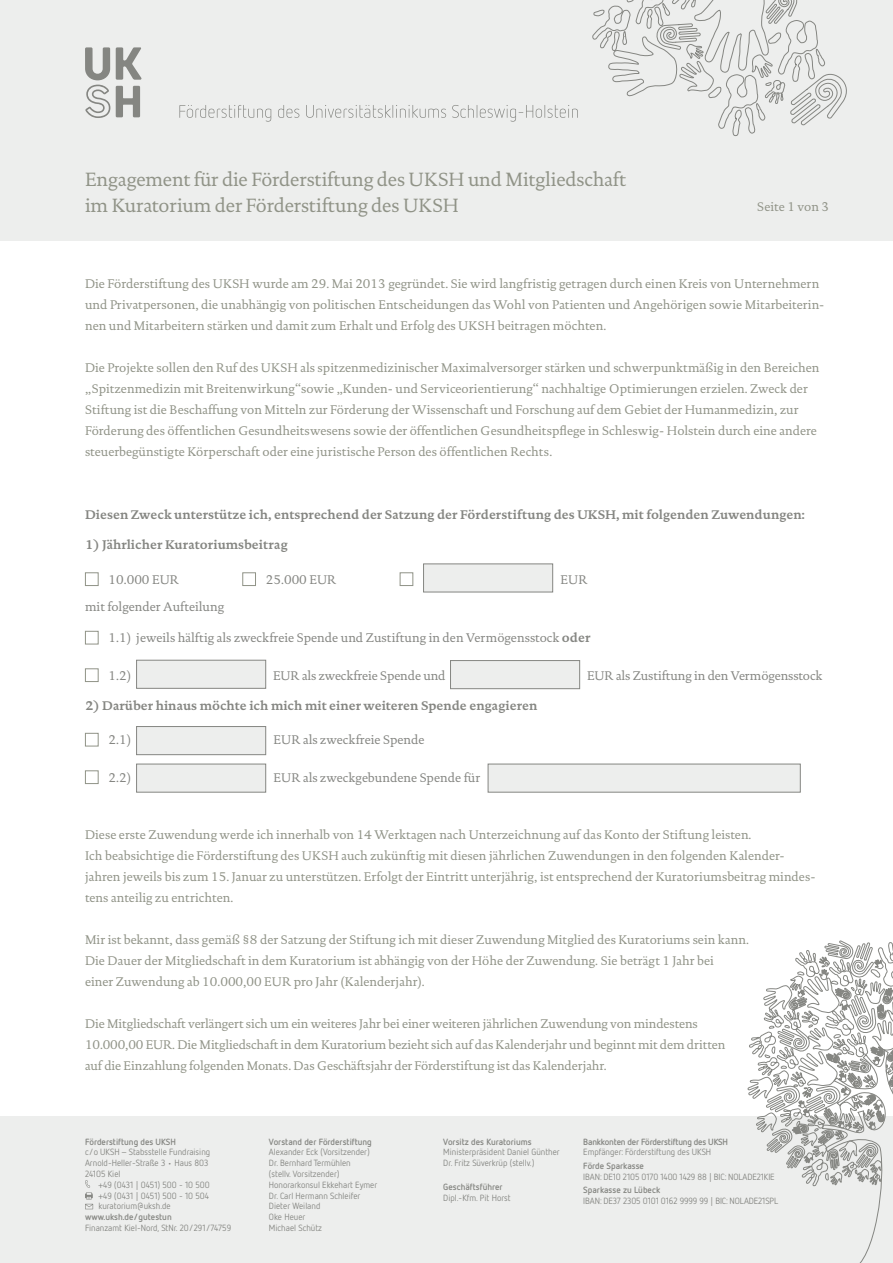
<style>
.page{position:relative;width:893px;height:1263px;background:#fff}
.page>*{position:absolute;margin:0;border:0;box-sizing:border-box;transform-origin:0 0}
.t1{font:19.5px/25.5px "DTL Documenta TOT";letter-spacing:-.01em;color:#909387}
.t2{font:12.75px/21px "DTL Documenta TOT";color:#909387}
.t3{font:12.75px "DTL Documenta TOT";color:#858682}
.t4{font:700 12.75px "DTL Documenta TOT";color:#858682}
.t5{font:9px/10.8px "Netto OT";color:#858682}
.t6{font:700 9px "Netto OT";color:#858682}
.t7{font:700 9px "Netto OT";letter-spacing:-.02em;color:#858682}
.s1{font-weight:700}
</style>
<div class="page">
<div style="left:0;top:0;width:893px;height:240px;background:#edeeed"></div>
<div style="left:0;top:1116px;width:893px;height:147px;background:#edeeed"></div>
<svg style="left:85px;top:47px;width:57px;height:71px"></svg>
<svg style="left:179px;top:105px;width:92px;height:17px"></svg>
<svg style="left:278px;top:105px;width:21px;height:13px"></svg>
<svg style="left:306px;top:105px;width:140px;height:13px"></svg>
<svg style="left:452px;top:105px;width:126px;height:17px"></svg>
<svg style="left:592px;top:0;width:255px;height:137px"></svg>
<svg style="left:747px;top:940px;width:146px;height:323px"></svg>
<div style="left:85px;top:572px;width:14px;height:14px;border:1px solid #909387"></div>
<div style="left:242px;top:572px;width:14px;height:14px;border:1px solid #909387"></div>
<div style="left:400px;top:572px;width:13px;height:14px;border:1px solid #909387"></div>
<div style="left:423px;top:564px;width:130px;height:28px;background:#edeeed;border:1px solid #858682"></div>
<div style="left:85px;top:631px;width:14px;height:13px;border:1px solid #909387"></div>
<div style="left:85px;top:668px;width:14px;height:14px;border:1px solid #909387"></div>
<div style="left:136px;top:660px;width:130px;height:29px;background:#edeeed;border:1px solid #858682"></div>
<div style="left:450px;top:660px;width:130px;height:29px;background:#edeeed;border:1px solid #858682"></div>
<div style="left:85px;top:733px;width:14px;height:13px;border:1px solid #909387"></div>
<div style="left:136px;top:726px;width:130px;height:29px;background:#edeeed;border:1px solid #858682"></div>
<div style="left:85px;top:770px;width:14px;height:14px;border:1px solid #909387"></div>
<div style="left:136px;top:764px;width:130px;height:28px;background:#edeeed;border:1px solid #858682"></div>
<div style="left:488px;top:764px;width:313px;height:28px;background:#edeeed;border:1px solid #858682"></div>
<svg style="left:85px;top:1180px;width:8px;height:29px"></svg>
<h1 class="t1" style="left:85px;top:167px;width:542px">Engagement für die Förderstiftung des UKSH und Mitgliedschaft im Kuratorium der Förderstiftung des UKSH</h1>
<p class="t2" style="left:757px;top:196px;width:73px">Seite 1 von 3</p>
<p class="t2" style="left:85px;top:273px;width:741px">Die Förderstiftung des UKSH wurde am 29. Mai 2013 gegründet. Sie wird langfristig getragen durch einen Kreis von Unternehmern und Privatpersonen, die unabhängig von politischen Entscheidungen das Wohl von Patienten und Angehörigen sowie Mitarbeiterin&shy;nen und Mitarbeitern stärken und damit zum Erhalt und Erfolg des UKSH beitragen möchten.</p>
<p class="t2" style="left:85px;top:357px;width:736px">Die Projekte sollen den Ruf des UKSH als spitzenmedizinischer Maximalversorger stärken und schwerpunktmäßig in den Bereichen „Spitzenmedizin mit Breitenwirkung“sowie „Kunden- und Serviceorientierung“ nachhaltige Optimierungen erzielen. Zweck der Stiftung ist die Beschaffung von Mitteln zur Förderung der Wissenschaft und Forschung auf dem Gebiet der Humanmedizin, zur Förderung des öffentlichen Gesundheitswesens sowie der öffentlichen Gesundheitspflege in Schleswig- Holstein durch eine andere steuerbegünstigte Körperschaft oder eine juristische Person des öffentlichen Rechts.</p>
<p class="t4" style="left:85px;top:507px;width:721px">Diesen Zweck unterstütze ich, entsprechend der Satzung der Förderstiftung des UKSH, mit folgenden Zuwendungen:</p>
<p class="t4" style="left:85px;top:537px;width:204px">1) Jährlicher Kuratoriumsbeitrag</p>
<p class="t3" style="left:109px;top:572px;width:72px">10.000 EUR</p>
<p class="t3" style="left:266px;top:572px;width:72px">25.000 EUR</p>
<p class="t3" style="left:561px;top:572px;width:28px">EUR</p>
<p class="t3" style="left:85px;top:599px;width:141px">mit folgender Aufteilung</p>
<p class="t3" style="left:109px;top:630px;width:483px">1.1) jeweils hälftig als zweckfreie Spende und Zustiftung in den Vermögensstock <span class="s1">oder</span></p>
<p class="t3" style="left:109px;top:668px;width:24px">1.2)</p>
<p class="t3" style="left:273px;top:668px;width:174px">EUR als zweckfreie Spende und</p>
<p class="t3" style="left:587px;top:668px;width:237px">EUR als Zustiftung in den Vermögensstock</p>
<p class="t4" style="left:85px;top:697px;width:454px">2) Darüber hinaus möchte ich mich mit einer weiteren Spende engagieren</p>
<p class="t3" style="left:109px;top:732px;width:24px">2.1)</p>
<p class="t3" style="left:274px;top:732px;width:152px">EUR als zweckfreie Spende</p>
<p class="t3" style="left:109px;top:770px;width:24px">2.2)</p>
<p class="t3" style="left:274px;top:770px;width:208px">EUR als zweckgebundene Spende für</p>
<p class="t2" style="left:85px;top:824px;width:732px">Diese erste Zuwendung werde ich innerhalb von 14 Werktagen nach Unterzeichnung auf das Konto der Stiftung leisten.<br>Ich beabsichtige die Förderstiftung des UKSH auch zukünftig mit diesen jährlichen Zuwendungen in den folgenden Kalender&shy;jahren jeweils bis zum 15. Januar zu unterstützen. Erfolgt der Eintritt unterjährig, ist entsprechend der Kuratoriumsbeitrag mindes&shy;tens anteilig zu entrichten.</p>
<p class="t2" style="left:85px;top:929px;width:665px">Mir ist bekannt, dass gemäß §8 der Satzung der Stiftung ich mit dieser Zuwendung Mitglied des Kuratoriums sein kann.<br>Die Dauer der Mitgliedschaft in dem Kuratorium ist abhängig von der Höhe der Zuwendung. Sie beträgt 1 Jahr bei<br>einer Zuwendung ab 10.000,00 EUR pro Jahr (Kalenderjahr).</p>
<p class="t2" style="left:85px;top:1013px;width:642px">Die Mitgliedschaft verlängert sich um ein weiteres Jahr bei einer weiteren jährlichen Zuwendung von mindestens<br>10.000,00 EUR. Die Mitgliedschaft in dem Kuratorium bezieht sich auf das Kalenderjahr und beginnt mit dem dritten auf die Einzahlung folgenden Monats. Das Geschäftsjahr der Förderstiftung ist das Kalenderjahr.</p>
<p class="t6" style="left:85px;top:1136px;width:92px">Förderstiftung des UKSH</p>
<p class="t5" style="left:85px;top:1146px;width:127px">c/o UKSH – Stabsstelle Fundraising<br>Arnold-Heller-Straße 3 ∙ Haus 803<br>24105 Kiel</p>
<p class="t5" style="left:99px;top:1179px;width:113px;text-align:justify">+49 (0431 | 0451) 500 - 10 500 +49 (0431 | 0451) 500 - 10 504 kuratorium@uksh.de</p>
<p class="t6" style="left:85px;top:1211px;width:88px">www.uksh.de/gutestun</p>
<p class="t5" style="left:85px;top:1222px;width:148px">Finanzamt Kiel-Nord, StNr. 20/291/74759</p>
<p class="t6" style="left:269px;top:1136px;width:104px">Vorstand der Förderstiftung</p>
<p class="t5" style="left:269px;top:1146px;width:110px">Alexander Eck (Vorsitzender)<br>Dr. Bernhard Termühlen<br>(stellv. Vorsitzender)<br>Honorarkonsul Ekkehart Eymer<br>Dr. Carl Hermann Schleifer<br>Dieter Weiland<br>Oke Heuer<br>Michael Schütz</p>
<p class="t6" style="left:443px;top:1136px;width:90px">Vorsitz des Kuratoriums</p>
<p class="t5" style="left:443px;top:1146px;width:118px">Ministerpräsident Daniel Günther<br>Dr. Fritz Süverkrüp (stellv.)</p>
<p class="t6" style="left:443px;top:1181px;width:61px">Geschäftsführer</p>
<p class="t5" style="left:443px;top:1192px;width:69px">Dipl.-Kfm. Pit Horst</p>
<p class="t7" style="left:583px;top:1136px;width:146px">Bankkonten der Förderstiftung des UKSH</p>
<p class="t5" style="left:583px;top:1146px;width:129px">Empfänger: Förderstiftung des UKSH</p>
<p class="t6" style="left:583px;top:1160px;width:62px">Förde Sparkasse</p>
<p class="t5" style="left:583px;top:1171px;width:193px">IBAN: DE10 2105 0170 1400 1429 88 | BIC: NOLADE21KIE</p>
<p class="t6" style="left:583px;top:1184px;width:78px">Sparkasse zu Lübeck</p>
<p class="t5" style="left:583px;top:1195px;width:197px">IBAN: DE37 2305 0101 0162 9999 99 | BIC: NOLADE21SPL</p>
</div>
